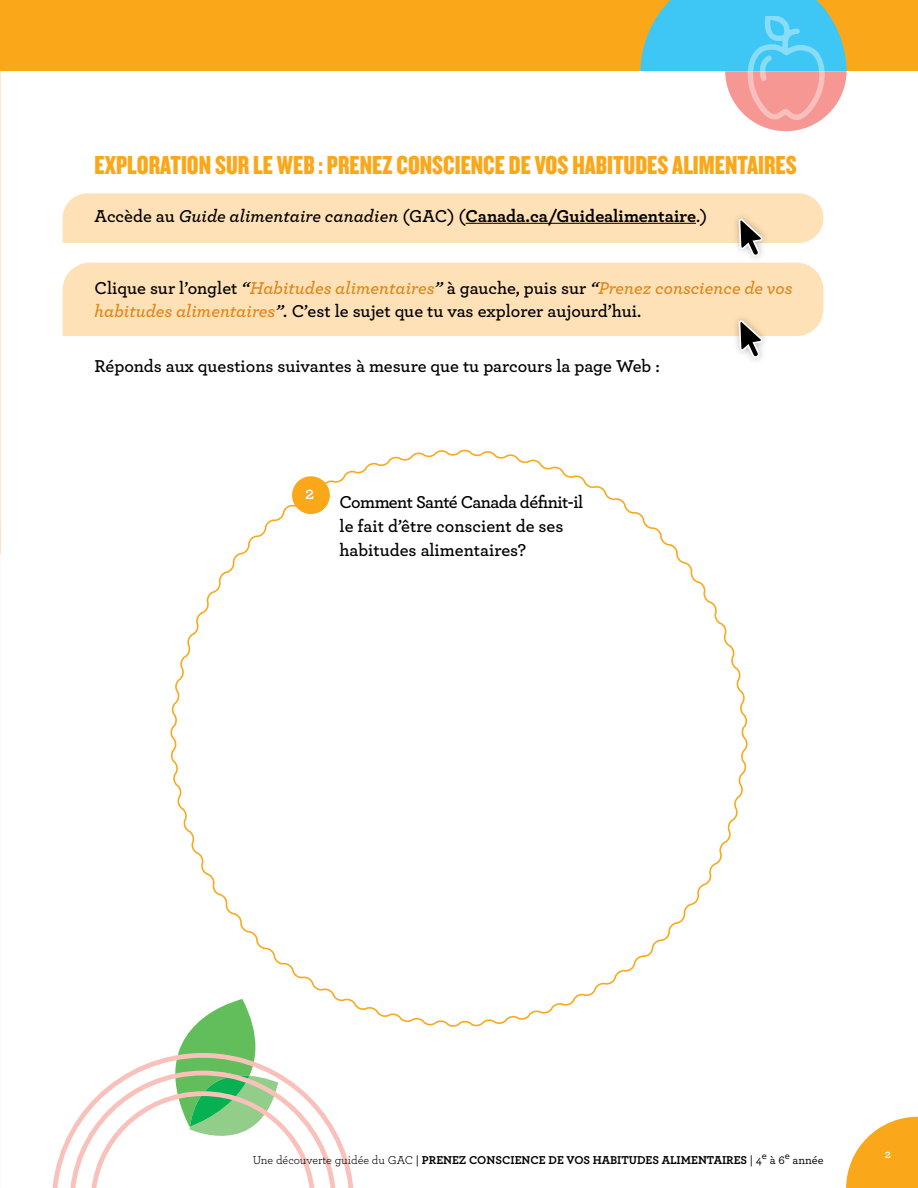
<style>
.page{position:relative;width:918px;height:1188px;background:#fff}
.page>*{position:absolute;margin:0;border:0;box-sizing:border-box;transform-origin:0 0}
.t1{font:27px "Knockout HTF69 Full Liteweight";color:#faa81a}
.t2{font:600 18px/24px "Archer";color:#000}
.t3{font:700 18px "Archer";color:#000}
.t4{font:600 18px "Archer";color:#fff}
.t5{font:700 12px "Archer";color:#000}
.t6{font:600 12px "Archer";color:#fff}
.s1{font-weight:600}
.s2{font-weight:600;font-style:italic}
.s3{font-style:italic}
.s4{font-style:italic;color:#de871a}
.s5{font-weight:400}
.s6{font-weight:500}
</style>
<div class="page">
<svg style="left:63px;top:193px;width:761px;height:166px"></svg>
<svg style="left:170px;top:449px;width:578px;height:578px"></svg>
<div style="left:292px;top:476px;width:38px;height:38px;background:#faa81a;border-radius:50%"></div>
<div style="left:0;top:0;width:918px;height:71px;background:#faa81a"></div>
<svg style="left:52px;top:999px;width:302px;height:189px"></svg>
<svg style="left:640px;top:0;width:207px;height:131px"></svg>
<svg style="left:846px;top:1117px;width:72px;height:71px"></svg>
<h1 class="t1" style="left:94px;top:151px;width:704px">EXPLORATION SUR LE WEB : PRENEZ CONSCIENCE DE VOS HABITUDES ALIMENTAIRES</h1>
<p class="t3" style="left:94px;top:201px;width:614px"><span class="s1">Accède au</span> <span class="s2">Guide alimentaire canadien</span> <span class="s1">(GAC) (</span>Canada.ca/Guidealimentaire<span class="s1">.)</span></p>
<p class="t2" style="left:94px;top:274px;width:699px">Clique sur l’onglet <span class="s3">“</span><span class="s4">Habitudes alimentaires</span><span class="s3">”</span> à gauche, puis sur <span class="s3">“</span><span class="s4">Prenez conscience de vos habitudes alimentaires</span><span class="s3">”.</span> C’est le sujet que tu vas explorer aujourd’hui.</p>
<p class="t2" style="left:94px;top:353px;width:567px">Réponds aux questions suivantes à mesure que tu parcours la page Web :</p>
<p class="t4" style="left:305px;top:480px;width:11px">2</p>
<p class="t2" style="left:340px;top:489px;width:245px">Comment Santé Canada définit-il le fait d’être conscient de ses habitudes alimentaires?</p>
<p class="t5" style="left:253px;top:1150px;width:572px"><span class="s5">Une découverte guidée du GAC</span> <span class="s6">|</span> PRENEZ CONSCIENCE DE VOS HABITUDES ALIMENTAIRES <span class="s6">| 4</span><sup>e</sup> <span class="s6">à 6</span><sup>e</sup> <span class="s6">année</span></p>
<p class="t6" style="left:885px;top:1145px;width:8px">2</p>
</div>
